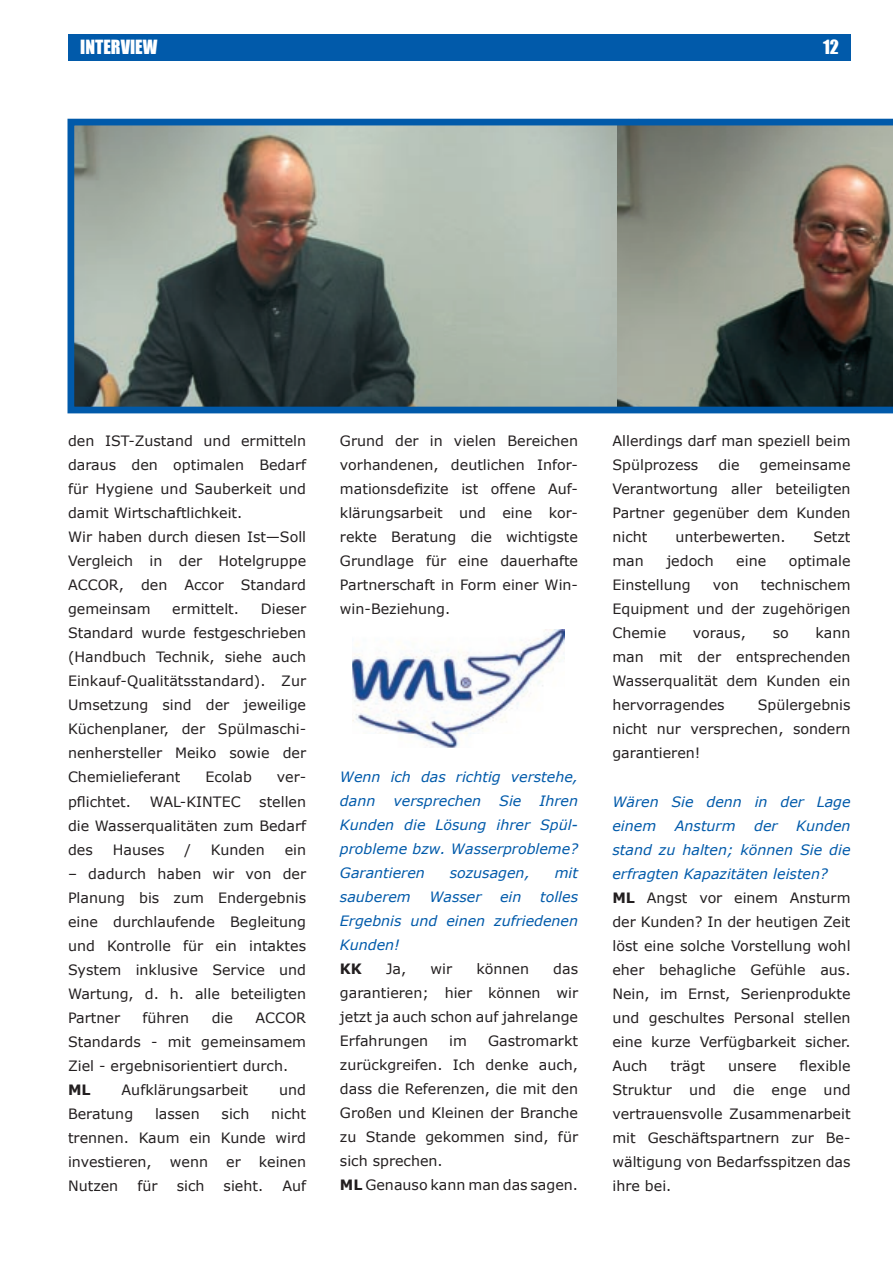
<style>
.page{position:relative;width:893px;height:1263px;background:#fff}
.page>*{position:absolute;margin:0;border:0;box-sizing:border-box;transform-origin:0 0}
.t1{font:18px "Impact";color:#fff}
.t2{font:14.25px/24px "Verdana";color:#231f20;text-align:justify}
.t3{font:italic 14.25px/24px "Verdana";color:#015aaa}
.t4{font:700 14.25px "Verdana";color:#231f20}
.s1{font-weight:700}
.s2{font-style:italic;color:#015aaa}
</style>
<div class="page">
<svg style="left:68px;top:119px;width:825px;height:294px;background:#7c8582"></svg>
<div style="left:68px;top:34px;width:782px;height:26px;background:#015aaa"></div>
<img style="left:352px;top:630px;width:213px;height:118px">
<p class="t1" style="left:80px;top:36px;width:79px">INTERVIEW</p>
<p class="t1" style="left:823px;top:36px;width:17px">12</p>
<p class="t2" style="left:68px;top:429px;width:240px;text-align:left">den IST-Zustand und ermitteln daraus den optimalen Bedarf für Hygiene und Sauberkeit und damit Wirtschaftlichkeit.<br>Wir haben durch diesen Ist—Soll<br>Vergleich in der Hotelgruppe<br>ACCOR, den Accor Standard gemeinsam</p>
<p class="t2" style="left:172px;top:597px;width:68px">ermittelt.</p>
<p class="t2" style="left:68px;top:597px;width:240px;text-indent:193px">Dieser Standard wurde festgeschrieben (Handbuch Technik, siehe auch Einkauf-Qualitätsstandard). Zur Umsetzung sind der jeweilige Küchenplaner, der Spülmaschi&shy;nenhersteller Meiko sowie der Chemielieferant</p>
<p class="t2" style="left:206px;top:765px;width:48px">Ecolab</p>
<p class="t2" style="left:277px;top:765px;width:31px">ver-</p>
<p class="t2" style="left:68px;top:789px;width:65px">pflichtet.</p>
<p class="t2" style="left:150px;top:789px;width:93px">WAL-KINTEC</p>
<p class="t2" style="left:68px;top:789px;width:240px;text-indent:191px">stellen die Wasserqualitäten zum Bedarf des</p>
<p class="t2" style="left:113px;top:837px;width:53px">Hauses</p>
<p class="t2" style="left:184px;top:837px;width:8px">/</p>
<p class="t2" style="left:211px;top:837px;width:55px">Kunden</p>
<p class="t2" style="left:285px;top:837px;width:23px">ein</p>
<p class="t2" style="left:68px;top:861px;width:240px">– dadurch haben wir von der Planung bis zum Endergebnis eine durchlaufende Begleitung und Kontrolle für ein intaktes System inklusive Service und Wartung, d. h. alle beteiligten Partner</p>
<p class="t2" style="left:143px;top:1005px;width:48px">führen</p>
<p class="t2" style="left:212px;top:1005px;width:23px">die</p>
<p class="t2" style="left:68px;top:1005px;width:240px;text-indent:187px">ACCOR Standards - mit gemeinsamem Ziel - ergebnisorientiert durch.</p>
<p class="t4" style="left:68px;top:1080px;width:24px">ML</p>
<p class="t2" style="left:122px;top:1077px;width:128px">Aufklärungsarbeit</p>
<p class="t2" style="left:279px;top:1077px;width:28px">und</p>
<p class="t2" style="left:68px;top:1101px;width:67px">Beratung</p>
<p class="t2" style="left:155px;top:1101px;width:46px">lassen</p>
<p class="t2" style="left:222px;top:1101px;width:29px">sich</p>
<p class="t2" style="left:68px;top:1101px;width:240px;text-indent:203px">nicht trennen. Kaum ein Kunde wird investieren,</p>
<p class="t2" style="left:170px;top:1149px;width:40px">wenn</p>
<p class="t2" style="left:226px;top:1149px;width:16px">er</p>
<p class="t2" style="left:259px;top:1149px;width:49px">keinen</p>
<p class="t2" style="left:68px;top:1173px;width:52px">Nutzen</p>
<p class="t2" style="left:137px;top:1173px;width:22px">für</p>
<p class="t2" style="left:177px;top:1173px;width:29px">sich</p>
<p class="t2" style="left:224px;top:1173px;width:41px">sieht.</p>
<p class="t2" style="left:282px;top:1173px;width:25px">Auf</p>
<p class="t2" style="left:340px;top:429px;width:240px">Grund der in vielen Bereichen vorhandenen, deutlichen Infor&shy;mationsdefizite ist offene Auf&shy;klärungsarbeit und eine kor&shy;rekte Beratung die wichtigste Grundlage für eine dauerhafte Partnerschaft in Form einer Win&shy;win-Beziehung.</p>
<p class="t3" style="left:340px;top:764px;width:240px">Wenn ich das richtig verstehe, dann</p>
<p class="t3" style="left:340px;top:788px;width:240px;text-align:justify;text-indent:200px">Ihren Kunden die Lösung ihrer Spül&shy;probleme bzw. Wasserprobleme?<br>Garantieren</p>
<p class="t3" style="left:393px;top:788px;width:89px">versprechen</p>
<p class="t3" style="left:499px;top:788px;width:24px">Sie</p>
<p class="t3" style="left:450px;top:860px;width:82px">sozusagen,</p>
<p class="t3" style="left:555px;top:860px;width:25px">mit</p>
<p class="t3" style="left:340px;top:884px;width:72px">sauberem</p>
<p class="t3" style="left:429px;top:884px;width:54px">Wasser</p>
<p class="t3" style="left:500px;top:884px;width:23px">ein</p>
<p class="t3" style="left:340px;top:884px;width:240px;text-align:justify;text-indent:200px">tolles Ergebnis und einen zufriedenen Kunden!</p>
<p class="t4" style="left:340px;top:959px;width:23px">KK</p>
<p class="t2" style="left:386px;top:956px;width:22px">Ja,</p>
<p class="t2" style="left:431px;top:956px;width:23px">wir</p>
<p class="t2" style="left:476px;top:956px;width:54px">können</p>
<p class="t2" style="left:340px;top:956px;width:240px;text-indent:213px">das garantieren; hier können wir jetzt ja auch schon auf jahrelange Erfahrungen</p>
<p class="t2" style="left:340px;top:1028px;width:240px;text-align:left;text-indent:148px">Gastromarkt zurückgreifen. Ich denke auch, dass die Referenzen, die mit den<br>Großen und Kleinen der Branche zu Stande gekommen sind, für sich sprechen.<br><span class="s1">ML</span> Genauso kann man das sagen.</p>
<p class="t2" style="left:449px;top:1028px;width:19px">im</p>
<p class="t2" style="left:612px;top:429px;width:240px">Allerdings darf man speziell beim<br>Spülprozess</p>
<p class="t2" style="left:718px;top:453px;width:23px">die</p>
<p class="t2" style="left:612px;top:453px;width:240px;text-indent:147px">gemeinsame Verantwortung aller beteiligten Partner gegenüber dem Kunden nicht</p>
<p class="t2" style="left:675px;top:525px;width:112px">unterbewerten.</p>
<p class="t2" style="left:814px;top:525px;width:38px">Setzt</p>
<p class="t2" style="left:612px;top:549px;width:33px">man</p>
<p class="t2" style="left:666px;top:549px;width:49px">jedoch</p>
<p class="t2" style="left:736px;top:549px;width:31px">eine</p>
<p class="t2" style="left:789px;top:549px;width:63px">optimale</p>
<p class="t2" style="left:612px;top:573px;width:80px">Einstellung</p>
<p class="t2" style="left:713px;top:573px;width:27px">von</p>
<p class="t2" style="left:612px;top:573px;width:240px;text-indent:148px">technischem Equipment und der zugehörigen Chemie</p>
<p class="t2" style="left:612px;top:621px;width:240px;text-indent:203px">kann man mit der entsprechenden Wasserqualität dem Kunden ein hervorragendes</p>
<p class="t2" style="left:693px;top:621px;width:54px">voraus,</p>
<p class="t2" style="left:773px;top:621px;width:18px">so</p>
<p class="t2" style="left:612px;top:693px;width:240px;text-indent:145px">Spülergebnis nicht nur versprechen, sondern garantieren!</p>
<p class="t3" style="left:612px;top:789px;width:240px">Wären Sie denn in der Lage einem</p>
<p class="t2" style="left:612px;top:813px;width:240px;text-align:left;text-indent:184px"><span class="s2">Kunden stand zu halten; können Sie die erfragten Kapazitäten leisten?<br></span><span class="s1">ML</span> Angst vor einem Ansturm der Kunden? In der heutigen Zeit löst eine solche Vorstellung wohl eher behagliche Gefühle aus.<br>Nein, im Ernst, Serienprodukte und geschultes Personal stellen eine kurze Verfügbarkeit sicher.<br>Auch</p>
<p class="t3" style="left:675px;top:813px;width:62px">Ansturm</p>
<p class="t3" style="left:754px;top:813px;width:25px">der</p>
<p class="t2" style="left:612px;top:1053px;width:240px;text-indent:187px">flexible Struktur und die enge und vertrauensvolle Zusammenarbeit mit Geschäftspartnern zur Be&shy;wältigung von Bedarfsspitzen das ihre bei.</p>
<p class="t2" style="left:670px;top:1053px;width:36px">trägt</p>
<p class="t2" style="left:728px;top:1053px;width:50px">unsere</p>
</div>
